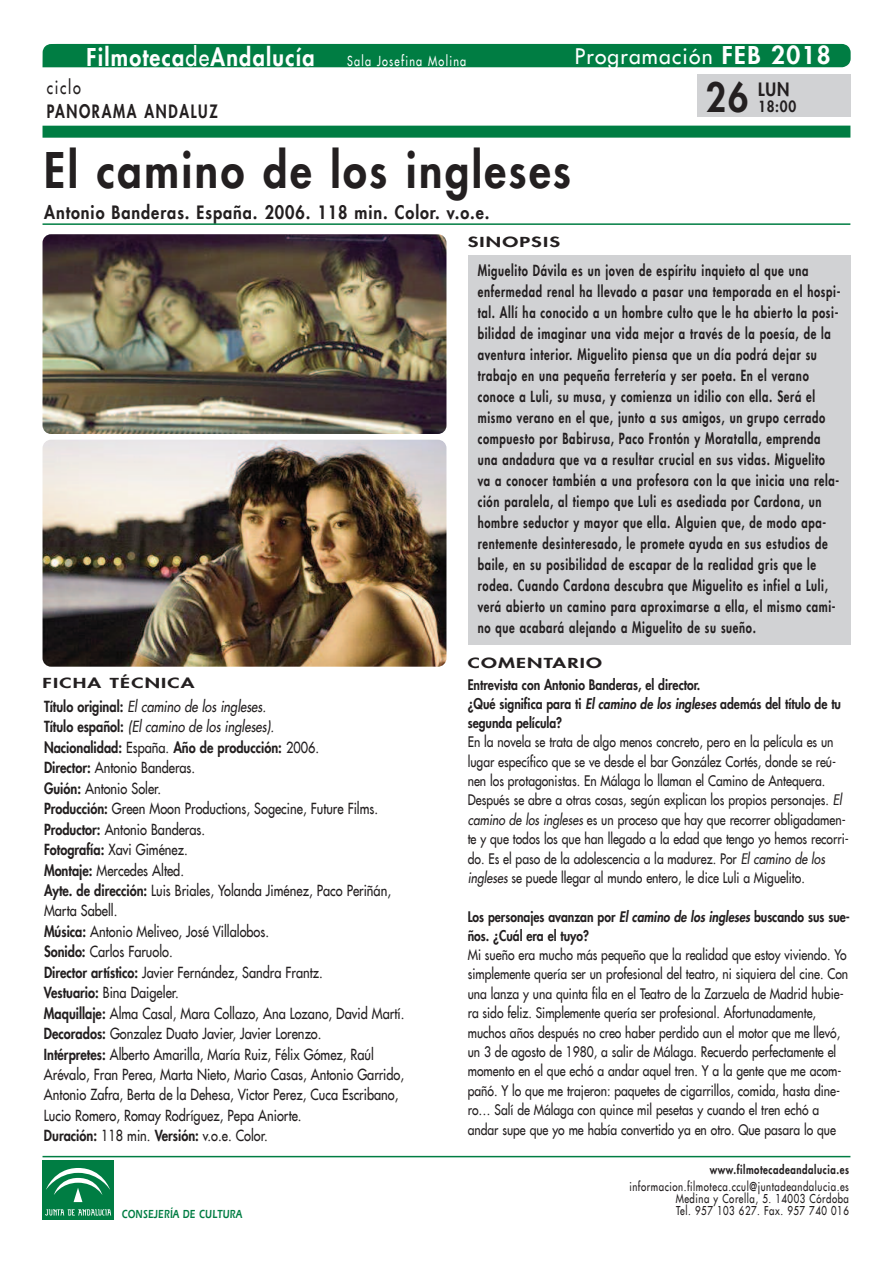
<style>
.page{position:relative;width:893px;height:1263px;background:#fff}
.page>*{position:absolute;margin:0;border:0;box-sizing:border-box;transform-origin:0 0}
.t1{font:800 48px "Futura LT";letter-spacing:.06em;color:#231f20;scale:.9 1}
.t2{font:800 39px "Futura LT";color:#231f20;scale:.9 1}
.t3{font:800 24px "Futura LT";letter-spacing:.06em;color:#fff;scale:.9 1}
.t4{font:21px "Futura LT";letter-spacing:.06em;color:#fff}
.t5{font:800 18px "Futura LT";letter-spacing:.06em;color:#231f20;scale:.9 1}
.t6{font:800 18px "Futura LT";letter-spacing:.115em;color:#231f20;scale:.8 1}
.t7{font:18px "Futura LT";letter-spacing:.115em;color:#231f20;scale:.8 1}
.t8{font:800 15px/21px "Futura LT";letter-spacing:.06em;color:#231f20;scale:.75 1}
.t9{font:15px/20.4px "Futura LT";color:#231f20;scale:.85 1}
.t10{font:800 15px "Futura LT";letter-spacing:.06em;color:#231f20;scale:.9 1}
.t11{font:14.25px/19.4px "Futura LT";color:#231f20;scale:.85 1}
.t12{font:800 14.25px/19px "Futura LT";color:#231f20;scale:.85 1}
.t13{font:800 13.5px "Futura LT";letter-spacing:.06em;color:#231f20;scale:1.5 1}
.t14{font:13.5px "Futura LT";letter-spacing:.115em;color:#fff;scale:.8 1}
.t15{font:12px/12px "Futura LT";letter-spacing:.06em;color:#231f20;text-align:right;scale:.8 1}
.t16{font:800 12px "Futura LT";letter-spacing:.06em;color:#231f20;scale:.8 1}
.t17{font:12px "Erie Black Plain";letter-spacing:.03em;color:#007d43;scale:.75 1}
.s1{font-weight:400}
.s2{font-weight:800;font-size:24px}
.s3{font-weight:800}
.s4{font-style:italic}
</style>
<div class="page">
<img style="left:43px;top:234px;width:403px;height:200px;border-radius:9px">
<img style="left:43px;top:440px;width:403px;height:227px;border-radius:9px">
<div style="left:43px;top:44px;width:808px;height:23px;background:#007d43"></div>
<div style="left:43px;top:126px;width:807px;height:12px;background:#007d43"></div>
<div style="left:468px;top:256px;width:382px;height:389px;background:#d1d2d4"></div>
<hr style="left:43px;top:223px;width:807px;height:2px;background:#007d43">
<hr style="left:43px;top:1156px;width:807px;height:1px;background:#007d43">
<div style="left:43px;top:1160px;width:71px;height:60px;background:#007d43"></div>
<svg style="left:45px;top:1209px;width:66px;height:6px"></svg>
<svg style="left:46px;top:1168px;width:64px;height:35px"></svg>
<div style="left:697px;top:74px;width:153px;height:43px;background:#d1d2d4"></div>
<h3 class="t3" style="left:86px;top:42px;width:255px">Filmoteca<span class="s1">de</span>Andalucía</h3>
<p class="t14" style="left:347px;top:52px;width:150px">Sala Josefina Molina</p>
<h3 class="t4" style="left:575px;top:43px;width:257px">Programación <span class="s2">FEB 2018</span></h3>
<p class="t7" style="left:47px;top:76px;width:44px">ciclo</p>
<p class="t6" style="left:47px;top:100px;width:215px">PANORAMA ANDALUz</p>
<h1 class="t1" style="left:44px;top:138px;width:587px">El camino de los ingleses</h1>
<p class="t5" style="left:44px;top:201px;width:496px">Antonio Banderas. España. 2006. 118 min. Color. v.o.e.</p>
<h2 class="t2" style="left:706px;top:72px;width:49px">26</h2>
<p class="t5" style="left:758px;top:77px;width:36px">LUN</p>
<p class="t10" style="left:758px;top:96px;width:44px">18:00</p>
<p class="t13" style="left:468px;top:233px;width:63px">SINOPSIS</p>
<p class="t8" style="left:478px;top:260px;width:485px">Miguelito Dávila es un joven de espíritu inquieto al que una enfermedad renal ha llevado a pasar una temporada en el hospi&shy;tal. Allí ha conocido a un hombre culto que le ha abierto la posi&shy;bilidad de imaginar una vida mejor a través de la poesía, de la aventura interior. Miguelito piensa que un día podrá dejar su trabajo en una pequeña ferretería y ser poeta. En el verano conoce a Luli, su musa, y comienza un idilio con ella. Será el mismo verano en el que, junto a sus amigos, un grupo cerrado compuesto por Babirusa, Paco Frontón y Moratalla, emprenda una andadura que va a resultar crucial en sus vidas. Miguelito va a conocer también a una profesora con la que inicia una rela&shy;ción paralela, al tiempo que Luli es asediada por Cardona, un hombre seductor y mayor que ella. Alguien que, de modo apa&shy;rentemente desinteresado, le promete ayuda en sus estudios de baile, en su posibilidad de escapar de la realidad gris que le rodea. Cuando Cardona descubra que Miguelito es infiel a Luli, verá abierto un camino para aproximarse a ella, el mismo cami&shy;no que acabará alejando a Miguelito de su sueño.</p>
<p class="t13" style="left:43px;top:674px;width:103px">FICHA TÉCNICA</p>
<p class="t9" style="left:44px;top:696px;width:426px"><span class="s3">Título original:</span> <span class="s4">El camino de los ingleses.<br></span><span class="s3">Título español:</span> <span class="s4">(El camino de los ingleses).<br></span><span class="s3">Nacionalidad:</span> España. <span class="s3">Año de producción:</span> 2006.<br><span class="s3">Director:</span> Antonio Banderas.<br><span class="s3">Guión:</span> Antonio Soler.<br><span class="s3">Producción:</span> Green Moon Productions, Sogecine, Future Films.<br><span class="s3">Productor:</span> Antonio Banderas.<br><span class="s3">Fotografía:</span> Xavi Giménez.<br><span class="s3">Montaje:</span> Mercedes Alted.<br><span class="s3">Ayte. de dirección:</span> Luis Briales, Yolanda Jiménez, Paco Periñán, Marta Sabell.<br><span class="s3">Música:</span> Antonio Meliveo, José Villalobos.<br><span class="s3">Sonido:</span> Carlos Faruolo.<br><span class="s3">Director artístico:</span> Javier Fernández, Sandra Frantz.<br><span class="s3">Vestuario:</span> Bina Daigeler.<br><span class="s3">Maquillaje:</span> Alma Casal, Mara Collazo, Ana Lozano, David Martí.<br><span class="s3">Decorados:</span> Gonzalez Duato Javier, Javier Lorenzo.<br><span class="s3">Intérpretes:</span> Alberto Amarilla, María Ruiz, Félix Gómez, Raúl Arévalo, Fran Perea, Marta Nieto, Mario Casas, Antonio Garrido, Antonio Zafra, Berta de la Dehesa, Victor Perez, Cuca Escribano, Lucio Romero, Romay Rodríguez, Pepa Aniorte.<br><span class="s3">Duración:</span> 118 min. <span class="s3">Versión:</span> v.o.e. Color.</p>
<p class="t13" style="left:468px;top:654px;width:91px">COMENTARIO</p>
<p class="t12" style="left:468px;top:675px;width:441px">Entrevista con Antonio Banderas, el director.<br>¿Qué significa para ti <span class="s4">El camino de los ingleses</span> además del título de tu segunda película?</p>
<p class="t11" style="left:468px;top:732px;width:450px">En la novela se trata de algo menos concreto, pero en la película es un lugar específico que se ve desde el bar González Cortés, donde se reú&shy;nen los protagonistas. En Málaga lo llaman el Camino de Antequera.<br>Después se abre a otras cosas, según explican los propios personajes. <span class="s4">El camino de los ingleses</span> es un proceso que hay que recorrer obligadamen&shy;te y que todos los que han llegado a la edad que tengo yo hemos recorri&shy;do. Es el paso de la adolescencia a la madurez. Por <span class="s4">El camino de los ingleses</span> se puede llegar al mundo entero, le dice Luli a Miguelito.</p>
<p class="t12" style="left:468px;top:907px;width:451px">Los personajes avanzan por <span class="s4">El camino de los ingleses</span> buscando sus sue&shy;ños. ¿Cuál era el tuyo?</p>
<p class="t11" style="left:468px;top:945px;width:449px">Mi sueño era mucho más pequeño que la realidad que estoy viviendo. Yo simplemente quería ser un profesional del teatro, ni siquiera del cine. Con una lanza y una quinta fila en el Teatro de la Zarzuela de Madrid hubie&shy;ra sido feliz. Simplemente quería ser profesional. Afortunadamente, muchos años después no creo haber perdido aun el motor que me llevó, un 3 de agosto de 1980, a salir de Málaga. Recuerdo perfectamente el momento en el que echó a andar aquel tren. Y a la gente que me acom&shy;pañó. Y lo que me trajeron: paquetes de cigarrillos, comida, hasta dine&shy;ro… Salí de Málaga con quince mil pesetas y cuando el tren echó a andar supe que yo me había convertido ya en otro. Que pasara lo que</p>
<p class="t16" style="left:710px;top:1162px;width:175px">www.filmotecadeandalucia.es</p>
<p class="t15" style="left:629px;top:1180px;width:276px">informacion.filmoteca.ccul@juntadeandalucia.es<br>Medina y Corella, 5. 14003 Córdoba</p>
<p class="t17" style="left:122px;top:1209px;width:162px">CONSEJERÍA DE CULTURA</p>
<p class="t15" style="left:676px;top:1204px;width:217px">Tel. 957 103 627. Fax. 957 740 016</p>
</div>
